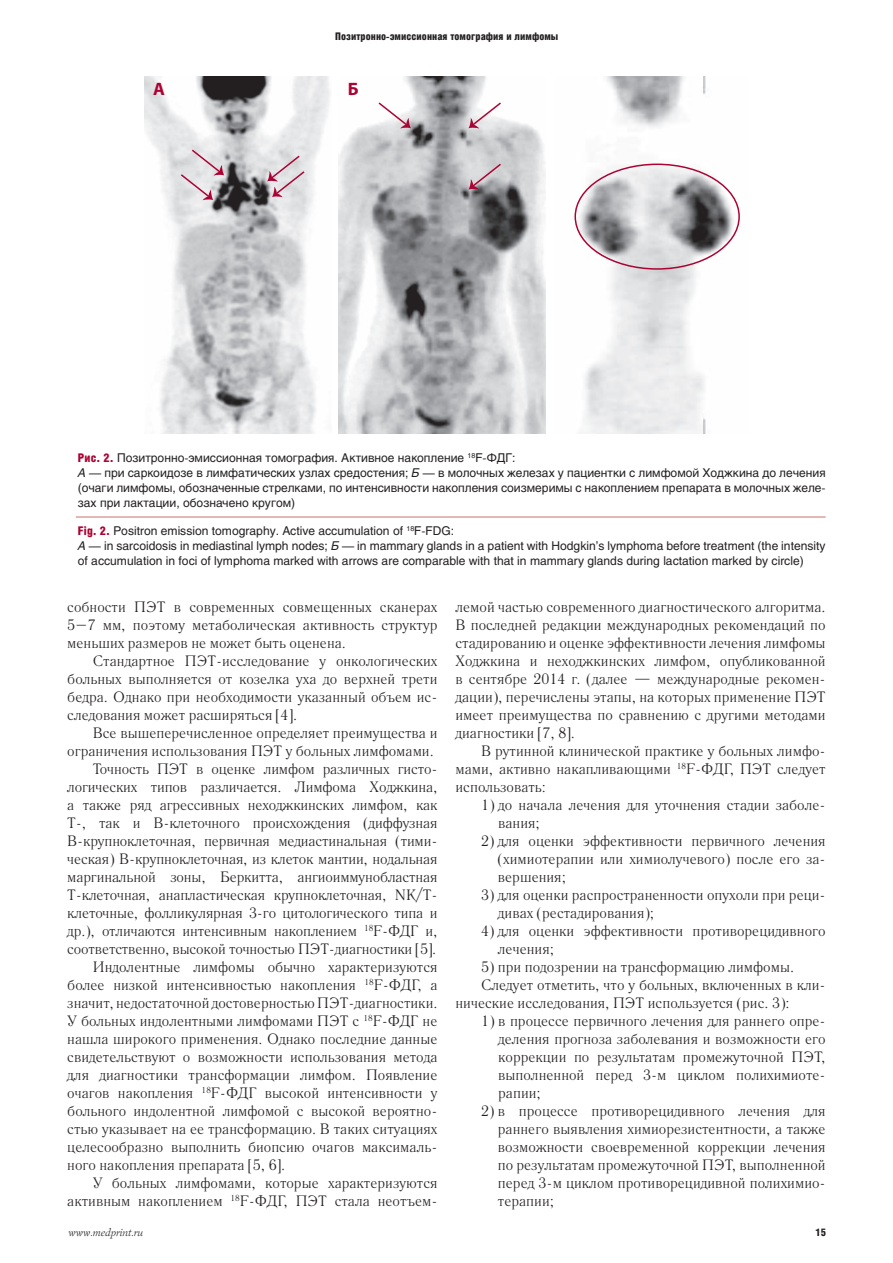
<style>
.page{position:relative;width:893px;height:1263px;background:#fff}
.page>*{position:absolute;margin:0;border:0;box-sizing:border-box;transform-origin:0 0}
.t1{font:700 18px "Myriad Pro";color:#ab0333}
.t2{font:15px/18px "Literaturnaya C";color:#231f20;text-align:justify}
.t3{font:12px/15px "Helios";color:#231f20}
.t4{font:900 10.5px "Helios Cond";letter-spacing:.005em;color:#231f20}
.t5{font:italic 10.5px "Lazurski C";color:#231f20}
.s1{font-family:"Helios Cond";font-weight:900;color:#ab0333}
.s2{font-style:italic}
</style>
<div class="page">
<hr style="left:76px;top:516px;width:750px;height:2px;background:#d1817f">
<img style="left:144px;top:77px;width:186px;height:357px">
<img style="left:339px;top:77px;width:206px;height:357px">
<img style="left:577px;top:77px;width:163px;height:357px">
<svg style="left:468px;top:101px;width:35px;height:27px"></svg>
<svg style="left:468px;top:162px;width:35px;height:28px"></svg>
<svg style="left:267px;top:154px;width:39px;height:43px;background:#d8c7ce"></svg>
<svg style="left:377px;top:101px;width:34px;height:27px"></svg>
<svg style="left:179px;top:148px;width:45px;height:52px;background:#d6cacf"></svg>
<p class="t4" style="left:335px;top:32px;width:225px">Позитронно-эмиссионная томография и лимфомы</p>
<p class="t1" style="left:153px;top:79px;width:13px">А</p>
<p class="t1" style="left:348px;top:79px;width:12px">Б</p>
<p class="t3" style="left:78px;top:451px;width:749px"><span class="s1">Рис. 2.</span> Позитронно-эмиссионная томография. Активное накопление <sup>18</sup>F-ФДГ:<br><span class="s2">А</span> — при саркоидозе в лимфатических узлах средостения; <span class="s2">Б</span> — в молочных железах у пациентки с лимфомой Ходжкина до лечения (очаги лимфомы, обозначенные стрелками, по интенсивности накопления соизмеримы с накоплением препарата в молочных желе&shy;зах при лактации, обозначено кругом)</p>
<p class="t3" style="left:78px;top:524px;width:749px"><span class="s1">Fig. 2.</span> Positron emission tomography. Active accumulation of <sup>18</sup>F-FDG:<br><span class="s2">A</span> — in sarcoidosis in mediastinal lymph nodes; <span class="s2">Б</span> — in mammary glands in a patient with Hodgkin’s lymphoma before treatment (the intensity of accumulation in foci of lymphoma marked with arrows are comparable with that in mammary glands during lactation marked by circle)</p>
<p class="t2" style="left:67px;top:599px;width:372px">собности ПЭТ в современных совмещенных сканерах 5–7 мм, поэтому метаболическая активность структур меньших размеров не может быть оценена.</p>
<p class="t2" style="left:67px;top:653px;width:372px;text-indent:26px">Стандартное ПЭТ-исследование у онкологических больных выполняется от козелка уха до верхней трети бедра. Однако при необходимости указанный объем ис&shy;следования может расширяться [4].</p>
<p class="t2" style="left:93px;top:725px;width:346px">Все вышеперечисленное определяет преимущества и</p>
<p class="t2" style="left:67px;top:743px;width:368px">ограничения использования ПЭТ у больных лимфомами.</p>
<p class="t2" style="left:93px;top:761px;width:346px">Точность ПЭТ в оценке лимфом различных гисто-</p>
<p class="t2" style="left:67px;top:779px;width:372px">логических типов различается. Лимфома Ходжкина,</p>
<p class="t2" style="left:67px;top:797px;width:372px">а также ряд агрессивных неходжкинских лимфом, как</p>
<p class="t2" style="left:67px;top:815px;width:372px">Т-, так и В-клеточного происхождения (диффузная</p>
<p class="t2" style="left:67px;top:833px;width:372px">В-крупноклеточная, первичная медиастинальная (тими-</p>
<p class="t2" style="left:67px;top:851px;width:372px">ческая) В-крупноклеточная, из клеток мантии, нодальная</p>
<p class="t2" style="left:67px;top:869px;width:372px">маргинальной зоны, Беркитта, ангиоиммунобластная</p>
<p class="t2" style="left:67px;top:887px;width:372px">Т-клеточная, анапластическая крупноклеточная, NK/Т-</p>
<p class="t2" style="left:67px;top:905px;width:372px">клеточные, фолликулярная 3-го цитологического типа и</p>
<p class="t2" style="left:67px;top:923px;width:372px">др.), отличаются интенсивным накоплением <sup>18</sup>F-ФДГ и,</p>
<p class="t2" style="left:67px;top:941px;width:371px">соответственно, высокой точностью ПЭТ-диагностики [5].</p>
<p class="t2" style="left:93px;top:959px;width:346px">Индолентные лимфомы обычно характеризуются</p>
<p class="t2" style="left:67px;top:977px;width:372px">более низкой интенсивностью накопления <sup>18</sup>F-ФДГ, а</p>
<p class="t2" style="left:67px;top:995px;width:372px">значит, недостаточной достоверностью ПЭТ-диагностики.</p>
<p class="t2" style="left:67px;top:1013px;width:372px">У больных индолентными лимфомами ПЭТ с <sup>18</sup>F-ФДГ не</p>
<p class="t2" style="left:67px;top:1031px;width:372px">нашла широкого применения. Однако последние данные</p>
<p class="t2" style="left:67px;top:1049px;width:372px">свидетельствуют о возможности использования метода</p>
<p class="t2" style="left:67px;top:1067px;width:372px">для диагностики трансформации лимфом. Появление</p>
<p class="t2" style="left:67px;top:1085px;width:372px">очагов накопления <sup>18</sup>F-ФДГ высокой интенсивности у</p>
<p class="t2" style="left:67px;top:1103px;width:372px">больного индолентной лимфомой с высокой вероятно-</p>
<p class="t2" style="left:67px;top:1121px;width:372px">стью указывает на ее трансформацию. В таких ситуациях</p>
<p class="t2" style="left:67px;top:1139px;width:372px">целесообразно выполнить биопсию очагов максималь-</p>
<p class="t2" style="left:67px;top:1157px;width:219px">ного накопления препарата [5, 6].</p>
<p class="t2" style="left:93px;top:1175px;width:346px">У больных лимфомами, которые характеризуются</p>
<p class="t2" style="left:67px;top:1193px;width:372px">активным накоплением <sup>18</sup>F-ФДГ, ПЭТ стала неотъем-</p>
<p class="t5" style="left:68px;top:1228px;width:76px">www.medprint.ru</p>
<p class="t2" style="left:455px;top:599px;width:372px">лемой частью современного диагностического алгоритма.<br>В последней редакции международных рекомендаций по стадированию и оценке эффективности лечения лимфомы Ходжкина и неходжкинских лимфом, опубликованной в сентябре 2014 г. (далее — международные рекомен&shy;дации), перечислены этапы, на которых применение ПЭТ имеет преимущества по сравнению с другими методами диагностики [7, 8].</p>
<p class="t2" style="left:455px;top:743px;width:372px;text-indent:26px">В рутинной клинической практике у больных лимфо&shy;мами, активно накапливающими <sup>18</sup>F-ФДГ, ПЭТ следует использовать:</p>
<p class="t2" style="left:498px;top:797px;width:329px;text-indent:-17px">1) до начала лечения для уточнения стадии заболе&shy;вания;</p>
<p class="t2" style="left:498px;top:833px;width:329px;text-indent:-17px">2) для оценки эффективности первичного лечения (химиотерапии или химиолучевого) после его за&shy;вершения;</p>
<p class="t2" style="left:498px;top:887px;width:329px;text-indent:-17px">3) для оценки распространенности опухоли при реци&shy;дивах (рестадирования);</p>
<p class="t2" style="left:498px;top:923px;width:329px;text-indent:-17px">4) для оценки эффективности противорецидивного лечения;</p>
<p class="t2" style="left:481px;top:959px;width:315px">5) при подозрении на трансформацию лимфомы.</p>
<p class="t2" style="left:481px;top:977px;width:346px">Следует отметить, что у больных, включенных в кли-</p>
<p class="t2" style="left:455px;top:995px;width:335px">нические исследования, ПЭТ используется (рис. 3):</p>
<p class="t2" style="left:498px;top:1013px;width:329px;text-indent:-17px">1) в процессе первичного лечения для раннего опре&shy;деления прогноза заболевания и возможности его коррекции по результатам промежуточной ПЭТ, выполненной перед 3-м циклом полихимиоте&shy;рапии;</p>
<p class="t2" style="left:498px;top:1103px;width:329px;text-indent:-17px">2) в процессе противорецидивного лечения для раннего выявления химиорезистентности, а также возможности своевременной коррекции лечения по результатам промежуточной ПЭТ, выполненной перед 3-м циклом противорецидивной полихимио&shy;терапии;</p>
<p class="t4" style="left:816px;top:1228px;width:12px">15</p>
</div>
